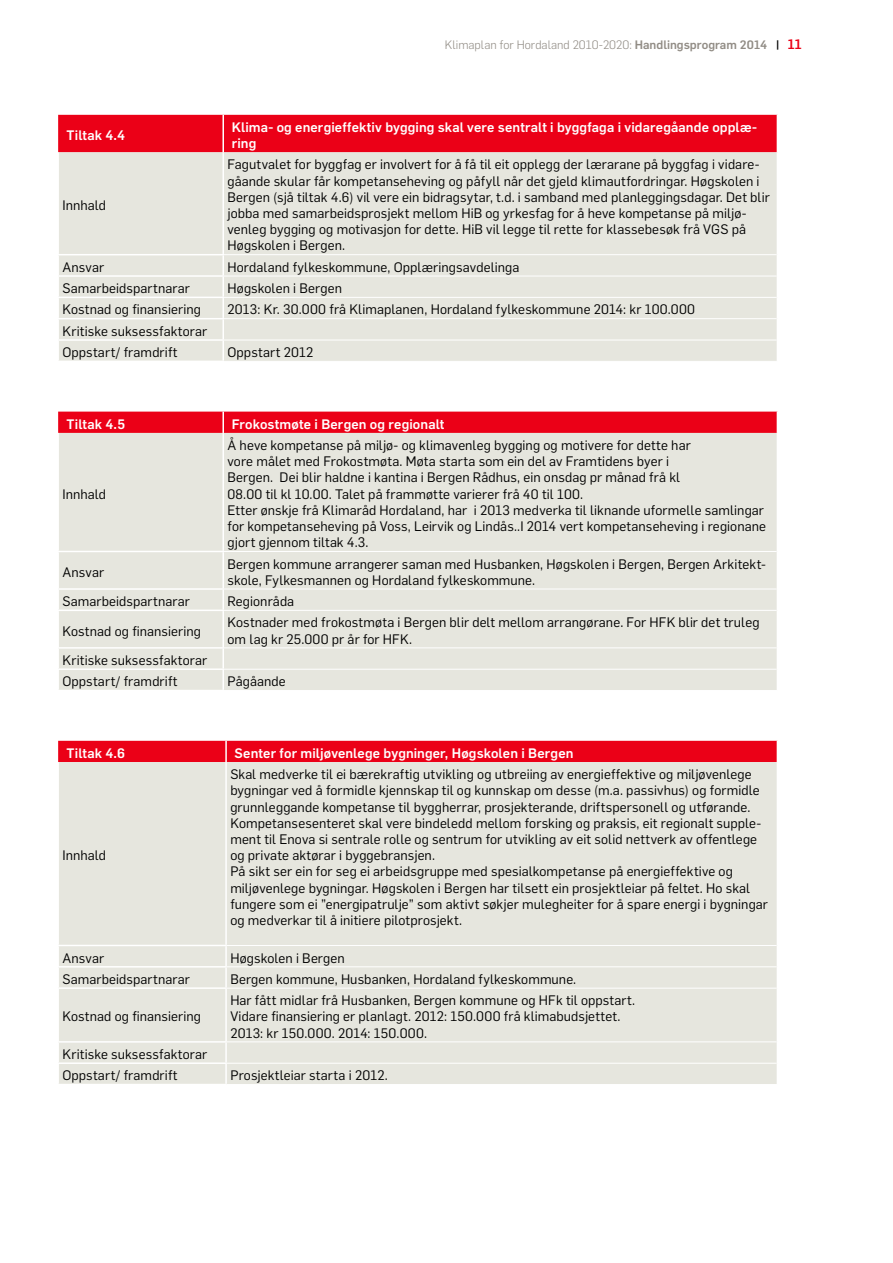
<style>
.page{position:relative;width:893px;height:1263px;background:#fff}
.page>*{position:absolute;margin:0;border:0;box-sizing:border-box;transform-origin:0 0}
.t1{font:13.5px/16.2px "Flama";letter-spacing:.01em;color:#000}
.t2{font:500 13.5px/16.2px "Flama";letter-spacing:.01em;color:#fff}
.t3{font:300 12px "Flama";color:#918c85}
.s1{font-weight:500}
.s2{font-weight:500;color:#000}
.s3{font-weight:500;font-size:13.5px;color:#eb0017}
</style>
<div class="page">
<div style="left:58px;top:115px;width:719px;height:37px;background:#eb0017"></div>
<div style="left:59px;top:152px;width:718px;height:209px;background:#e6e6de"></div>
<hr style="left:222px;top:115px;width:2px;height:37px;background:#fff">
<hr style="left:222px;top:152px;width:2px;height:102px;background:#fff">
<hr style="left:57px;top:254px;width:167px;height:1px;background:#fff">
<hr style="left:222px;top:255px;width:2px;height:20px;background:#fff">
<hr style="left:57px;top:275px;width:167px;height:2px;background:#fff">
<hr style="left:222px;top:277px;width:2px;height:20px;background:#fff">
<hr style="left:57px;top:297px;width:167px;height:1px;background:#fff">
<hr style="left:222px;top:298px;width:2px;height:20px;background:#fff">
<hr style="left:57px;top:318px;width:167px;height:1px;background:#fff">
<hr style="left:222px;top:319px;width:2px;height:20px;background:#fff">
<hr style="left:57px;top:339px;width:167px;height:2px;background:#fff">
<hr style="left:222px;top:341px;width:2px;height:20px;background:#fff">
<hr style="left:224px;top:254px;width:553px;height:1px;background:#fff">
<hr style="left:224px;top:276px;width:553px;height:1px;background:#fff">
<hr style="left:224px;top:297px;width:553px;height:1px;background:#fff">
<hr style="left:224px;top:318px;width:553px;height:1px;background:#fff">
<hr style="left:224px;top:340px;width:553px;height:1px;background:#fff">
<div style="left:59px;top:433px;width:718px;height:257px;background:#e6e6de"></div>
<hr style="left:222px;top:433px;width:2px;height:118px;background:#fff">
<hr style="left:57px;top:551px;width:167px;height:1px;background:#fff">
<hr style="left:222px;top:552px;width:2px;height:36px;background:#fff">
<hr style="left:57px;top:588px;width:167px;height:2px;background:#fff">
<hr style="left:222px;top:590px;width:2px;height:20px;background:#fff">
<hr style="left:57px;top:610px;width:167px;height:1px;background:#fff">
<hr style="left:222px;top:611px;width:2px;height:36px;background:#fff">
<hr style="left:57px;top:647px;width:167px;height:2px;background:#fff">
<svg style="left:222px;top:649px;width:2px;height:19px"></svg>
<hr style="left:57px;top:668px;width:167px;height:2px;background:#fff">
<hr style="left:222px;top:670px;width:2px;height:20px;background:#fff">
<hr style="left:224px;top:551px;width:553px;height:1px;background:#fff">
<hr style="left:224px;top:589px;width:553px;height:1px;background:#fff">
<hr style="left:224px;top:610px;width:553px;height:1px;background:#fff">
<hr style="left:224px;top:647px;width:553px;height:1px;background:#fff">
<hr style="left:224px;top:669px;width:553px;height:1px;background:#fff">
<div style="left:58px;top:412px;width:719px;height:21px;background:#eb0017"></div>
<div style="left:59px;top:762px;width:718px;height:322px;background:#e6e6de"></div>
<hr style="left:225px;top:762px;width:2px;height:183px;background:#fff">
<hr style="left:57px;top:945px;width:170px;height:1px;background:#fff">
<hr style="left:225px;top:946px;width:2px;height:20px;background:#fff">
<hr style="left:57px;top:966px;width:170px;height:1px;background:#fff">
<hr style="left:225px;top:967px;width:2px;height:20px;background:#fff">
<hr style="left:57px;top:987px;width:170px;height:2px;background:#fff">
<hr style="left:225px;top:989px;width:2px;height:52px;background:#fff">
<hr style="left:57px;top:1041px;width:170px;height:2px;background:#fff">
<svg style="left:225px;top:1043px;width:2px;height:19px"></svg>
<hr style="left:57px;top:1062px;width:170px;height:2px;background:#fff">
<hr style="left:225px;top:1064px;width:2px;height:20px;background:#fff">
<hr style="left:227px;top:945px;width:550px;height:1px;background:#fff">
<hr style="left:227px;top:966px;width:550px;height:1px;background:#fff">
<hr style="left:227px;top:988px;width:550px;height:1px;background:#fff">
<hr style="left:227px;top:1041px;width:550px;height:1px;background:#fff">
<hr style="left:227px;top:1063px;width:550px;height:1px;background:#fff">
<div style="left:58px;top:741px;width:719px;height:21px;background:#eb0017"></div>
<p class="t3" style="left:445px;top:36px;width:358px">Klimaplan for Hordaland 2010-2020: <span class="s1">Handlingsprogram 2014</span> <span class="s2">|</span> <span class="s3">11</span></p>
<p class="t2" style="left:67px;top:126px;width:60px">Tiltak 4.4</p>
<p class="t2" style="left:232px;top:118px;width:527px">Klima- og energieffektiv bygging skal vere sentralt i byggfaga i vidaregåande opplæ&shy;ring</p>
<p class="t1" style="left:62px;top:196px;width:45px">Innhald</p>
<p class="t1" style="left:227px;top:156px;width:544px">Fagutvalet for byggfag er involvert for å få til eit opplegg der lærarane på byggfag i vidare&shy;gåande skular får kompetanseheving og påfyll når det gjeld klimautfordringar. Høgskolen i Bergen (sjå tiltak 4.6) vil vere ein bidragsytar, t.d. i samband med planleggingsdagar. Det blir jobba med samarbeidsprosjekt mellom HiB og yrkesfag for å heve kompetanse på miljø&shy;venleg bygging og motivasjon for dette. HiB vil legge til rette for klassebesøk frå VGS på Høgskolen i Bergen.</p>
<p class="t1" style="left:62px;top:258px;width:43px">Ansvar</p>
<p class="t1" style="left:227px;top:258px;width:293px">Hordaland fylkeskommune, Opplæringsavdelinga</p>
<p class="t1" style="left:62px;top:279px;width:129px">Samarbeidspartnarar</p>
<p class="t1" style="left:227px;top:279px;width:116px">Høgskolen i Bergen</p>
<p class="t1" style="left:62px;top:301px;width:140px">Kostnad og finansiering</p>
<p class="t1" style="left:227px;top:301px;width:469px">2013: Kr. 30.000 frå Klimaplanen, Hordaland fylkeskommune 2014: kr 100.000</p>
<p class="t1" style="left:62px;top:319px;width:146px;line-height:21.3px">Kritiske suksessfaktorar<br>Oppstart/ framdrift</p>
<p class="t1" style="left:227px;top:343px;width:87px">Oppstart 2012</p>
<p class="t2" style="left:67px;top:415px;width:60px">Tiltak 4.5</p>
<p class="t2" style="left:232px;top:415px;width:214px">Frokostmøte i Bergen og regionalt</p>
<p class="t1" style="left:62px;top:485px;width:45px">Innhald</p>
<p class="t1" style="left:227px;top:436px;width:540px">Å heve kompetanse på miljø- og klimavenleg bygging og motivere for dette har<br>vore målet med Frokostmøta. Møta starta som ein del av Framtidens byer i<br>Bergen. Dei blir haldne i kantina i Bergen Rådhus, ein onsdag pr månad frå kl<br>08.00 til kl 10.00. Talet på frammøtte varierer frå 40 til 100.<br>Etter ønskje frå Klimaråd Hordaland, har i 2013 medverka til liknande uformelle samlingar for kompetanseheving på Voss, Leirvik og Lindås..I 2014 vert kompetanseheving i regionane gjort gjennom tiltak 4.3.</p>
<p class="t1" style="left:62px;top:563px;width:43px">Ansvar</p>
<p class="t1" style="left:227px;top:555px;width:540px">Bergen kommune arrangerer saman med Husbanken, Høgskolen i Bergen, Bergen Arkitekt&shy;skole, Fylkesmannen og Hordaland fylkeskommune.</p>
<p class="t1" style="left:62px;top:592px;width:129px">Samarbeidspartnarar</p>
<p class="t1" style="left:227px;top:592px;width:68px">Regionråda</p>
<p class="t1" style="left:62px;top:622px;width:140px">Kostnad og finansiering</p>
<p class="t1" style="left:227px;top:614px;width:534px">Kostnader med frokostmøta i Bergen blir delt mellom arrangørane. For HFK blir det truleg om lag kr 25.000 pr år for HFK.</p>
<p class="t1" style="left:62px;top:649px;width:146px;line-height:21.3px">Kritiske suksessfaktorar<br>Oppstart/ framdrift</p>
<p class="t1" style="left:227px;top:672px;width:60px">Pågåande</p>
<p class="t2" style="left:67px;top:744px;width:60px">Tiltak 4.6</p>
<p class="t2" style="left:235px;top:744px;width:340px">Senter for miljøvenlege bygninger, Høgskolen i Bergen</p>
<p class="t1" style="left:62px;top:846px;width:45px">Innhald</p>
<p class="t1" style="left:230px;top:765px;width:539px">Skal medverke til ei bærekraftig utvikling og utbreiing av energieffektive og miljøvenlege bygningar ved å formidle kjennskap til og kunnskap om desse (m.a. passivhus) og formidle grunnleggande kompetanse til byggherrar, prosjekterande, driftspersonell og utførande.<br>Kompetansesenteret skal vere bindeledd mellom forsking og praksis, eit regionalt supple&shy;ment til Enova si sentrale rolle og sentrum for utvikling av eit solid nettverk av offentlege og private aktørar i byggebransjen.<br>På sikt ser ein for seg ei arbeidsgruppe med spesialkompetanse på energieffektive og miljøvenlege bygningar. Høgskolen i Bergen har tilsett ein prosjektleiar på feltet. Ho skal fungere som ei ”energipatrulje” som aktivt søkjer mulegheiter for å spare energi i bygningar og medverkar til å initiere pilotprosjekt.</p>
<p class="t1" style="left:62px;top:949px;width:43px">Ansvar</p>
<p class="t1" style="left:230px;top:949px;width:116px">Høgskolen i Bergen</p>
<p class="t1" style="left:62px;top:970px;width:129px">Samarbeidspartnarar</p>
<p class="t1" style="left:230px;top:970px;width:347px">Bergen kommune, Husbanken, Hordaland fylkeskommune.</p>
<p class="t1" style="left:62px;top:1008px;width:140px">Kostnad og finansiering</p>
<p class="t1" style="left:230px;top:991px;width:406px">Har fått midlar frå Husbanken, Bergen kommune og HFk til oppstart.<br>Vidare finansiering er planlagt. 2012: 150.000 frå klimabudsjettet.<br>2013: kr 150.000. 2014: 150.000.</p>
<p class="t1" style="left:62px;top:1043px;width:146px;line-height:21.3px">Kritiske suksessfaktorar<br>Oppstart/ framdrift</p>
<p class="t1" style="left:230px;top:1066px;width:159px">Prosjektleiar starta i 2012.</p>
</div>
